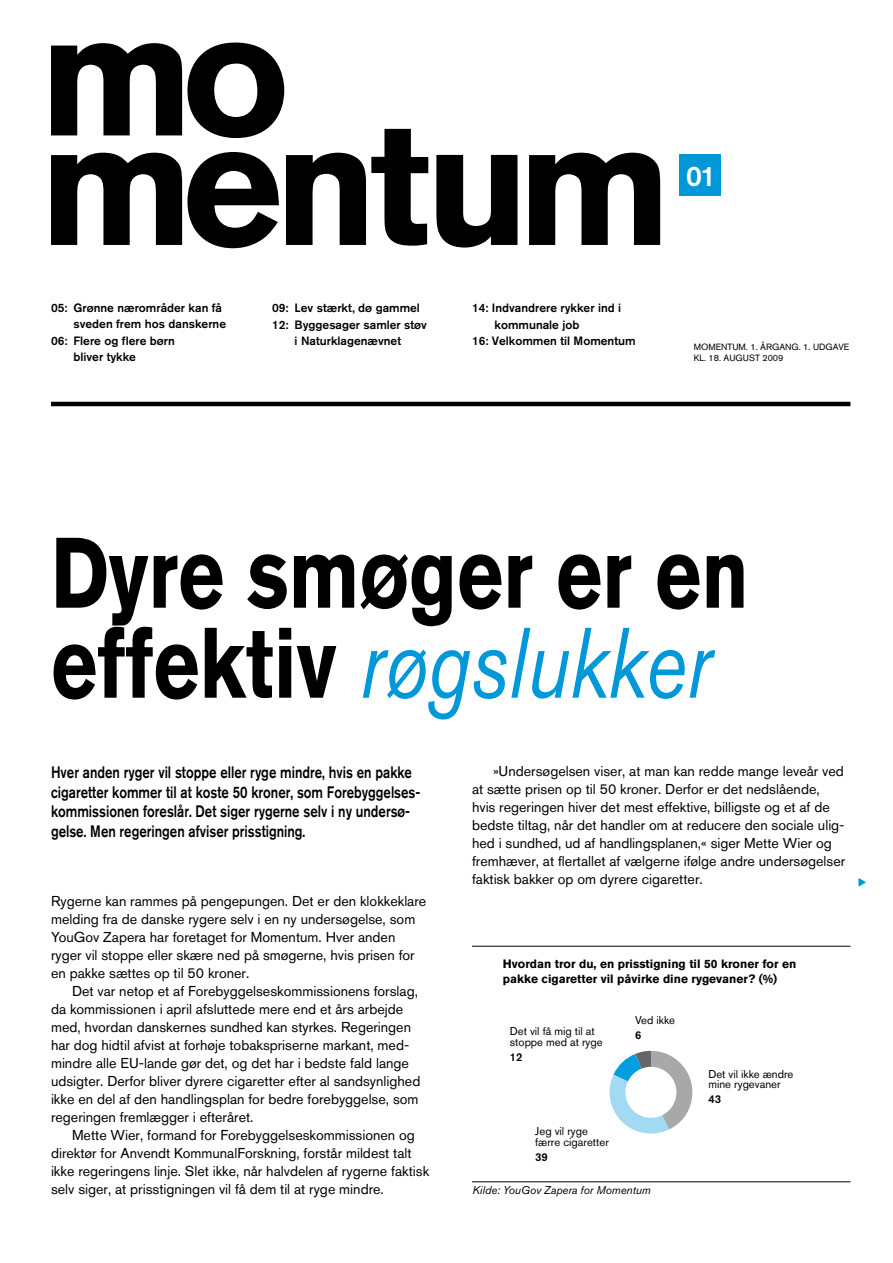
<style>
.page{position:relative;width:893px;height:1263px;background:#fff}
.page>*{position:absolute;margin:0;border:0;box-sizing:border-box;transform-origin:0 0}
.t1{font:700 99px/90px "Akzidenz Grotesk BQ";color:#000;scale:.8 1}
.t2{font:500 28.2px "Akzidenz Grotesk BQ";color:#fff}
.t3{font:500 16.5px/19.5px "Akzidenz Grotesk BQ";color:#000;scale:.8 1}
.t4{font:14.25px/18px "Akzidenz Grotesk BQ";color:#000}
.t5{font:500 12px/16.5px "Akzidenz Grotesk BQ";color:#000;text-align:center}
.t6{font:700 12px/14.4px "Akzidenz Grotesk BQ";color:#000}
.t7{font:11.25px/10.5px "Akzidenz Grotesk BQ";color:#000}
.t8{font:italic 11.25px "Akzidenz Grotesk BQ";color:#000}
.t9{font:500 11.25px "Akzidenz Grotesk BQ";color:#000}
.t10{font:9px/10.8px "Akzidenz Grotesk BQ";color:#000}
.s1{font-weight:400;font-style:italic;color:#0098d8}
</style>
<div class="page">
<svg style="left:51px;top:129px;width:609px;height:119px"></svg>
<svg style="left:51px;top:42px;width:233px;height:96px"></svg>
<div style="left:679px;top:155px;width:41px;height:41px;background:#0098d8"></div>
<hr style="left:51px;top:402px;width:799px;height:4px;background:#000">
<hr style="left:472px;top:946px;width:378px;height:1px;background:#000">
<hr style="left:472px;top:1181px;width:378px;height:1px;background:#000">
<svg style="left:609px;top:1051px;width:83px;height:82px"></svg>
<div style="left:625px;top:1067px;width:51px;height:51px;background:#fff;border-radius:50%"></div>
<p class="t5" style="left:51px;top:299px;width:173px">05: Grønne nærområder kan få</p>
<p class="t5" style="left:74px;top:315px;width:154px">sveden frem hos danskerne</p>
<p class="t5" style="left:51px;top:332px;width:125px">06: Flere og flere børn</p>
<p class="t5" style="left:74px;top:348px;width:64px">bliver tykke</p>
<p class="t5" style="left:272px;top:300px;width:156px">09: Lev stærkt, dø gammel<br>12: Byggesager samler støv i Naturklagenævnet</p>
<p class="t5" style="left:472px;top:300px;width:151px">14: Indvandrere rykker ind i</p>
<p class="t5" style="left:494px;top:316px;width:86px">kommunale job</p>
<p class="t5" style="left:472px;top:333px;width:165px">16: Velkommen til Momentum</p>
<h2 class="t2" style="left:686px;top:159px;width:32px">01</h2>
<p class="t10" style="left:694px;top:342px;width:157px">MOMENTUM. 1. ÅRGANG. 1. UDGAVE<br>KL. 18. AUGUST 2009</p>
<h1 class="t1" style="left:51px;top:528px;width:874px">Dyre smøger er en effektiv <span class="s1">røgslukker</span></h1>
<p class="t3" style="left:51px;top:762px;width:463px">Hver anden ryger vil stoppe eller ryge mindre, hvis en pakke cigaretter kommer til at koste 50 kroner, som Forebyggelses&shy;kommissionen foreslår. Det siger rygerne selv i ny undersø&shy;gelse. Men regeringen afviser prisstigning.</p>
<p class="t4" style="left:51px;top:892px;width:377px">Rygerne kan rammes på pengepungen. Det er den klokkeklare melding fra de danske rygere selv i en ny undersøgelse, som YouGov Zapera har foretaget for Momentum. Hver anden ryger vil stoppe eller skære ned på smøgerne, hvis prisen for en pakke sættes op til 50 kroner.</p>
<p class="t4" style="left:51px;top:982px;width:371px;text-indent:21px">Det var netop et af Forebyggelseskommissionens forslag, da kommissionen i april afsluttede mere end et års arbejde med, hvordan danskernes sundhed kan styrkes. Regeringen har dog hidtil afvist at forhøje tobakspriserne markant, med&shy;mindre alle EU-lande gør det, og det har i bedste fald lange udsigter. Derfor bliver dyrere cigaretter efter al sandsynlighed ikke en del af den handlingsplan for bedre forebyggelse, som regeringen fremlægger i efteråret.</p>
<p class="t4" style="left:51px;top:1126px;width:380px;text-indent:21px">Mette Wier, formand for Forebyggelseskommissionen og direktør for Anvendt KommunalForskning, forstår mildest talt ikke regeringens linje. Slet ikke, når halvdelen af rygerne faktisk selv siger, at prisstigningen vil få dem til at ryge mindre.</p>
<p class="t4" style="left:472px;top:762px;width:375px;text-indent:21px">»Undersøgelsen viser, at man kan redde mange leveår ved at sætte prisen op til 50 kroner. Derfor er det nedslående, hvis regeringen hiver det mest effektive, billigste og et af de bedste tiltag, når det handler om at reducere den sociale ulig&shy;hed i sundhed, ud af handlingsplanen,« siger Mette Wier og fremhæver, at flertallet af vælgerne ifølge andre undersøgelser faktisk bakker op om dyrere cigaretter.</p>
<p class="t6" style="left:503px;top:957px;width:295px">Hvordan tror du, en prisstigning til 50 kroner for en pakke cigaretter vil påvirke dine rygevaner? (%)</p>
<p class="t7" style="left:510px;top:1026px;width:94px">Det vil få mig til at stoppe med at ryge</p>
<p class="t9" style="left:510px;top:1050px;width:14px">12</p>
<p class="t7" style="left:635px;top:1015px;width:42px">Ved ikke</p>
<p class="t9" style="left:635px;top:1028px;width:8px">6</p>
<p class="t7" style="left:535px;top:1126px;width:75px">Jeg vil ryge færre cigaretter</p>
<p class="t9" style="left:535px;top:1150px;width:14px">39</p>
<p class="t8" style="left:473px;top:1183px;width:180px">Kilde: YouGov Zapera for Momentum</p>
<p class="t7" style="left:708px;top:1068px;width:87px">Det vil ikke ændre mine rygevaner</p>
<p class="t9" style="left:708px;top:1092px;width:14px">43</p>
</div>
